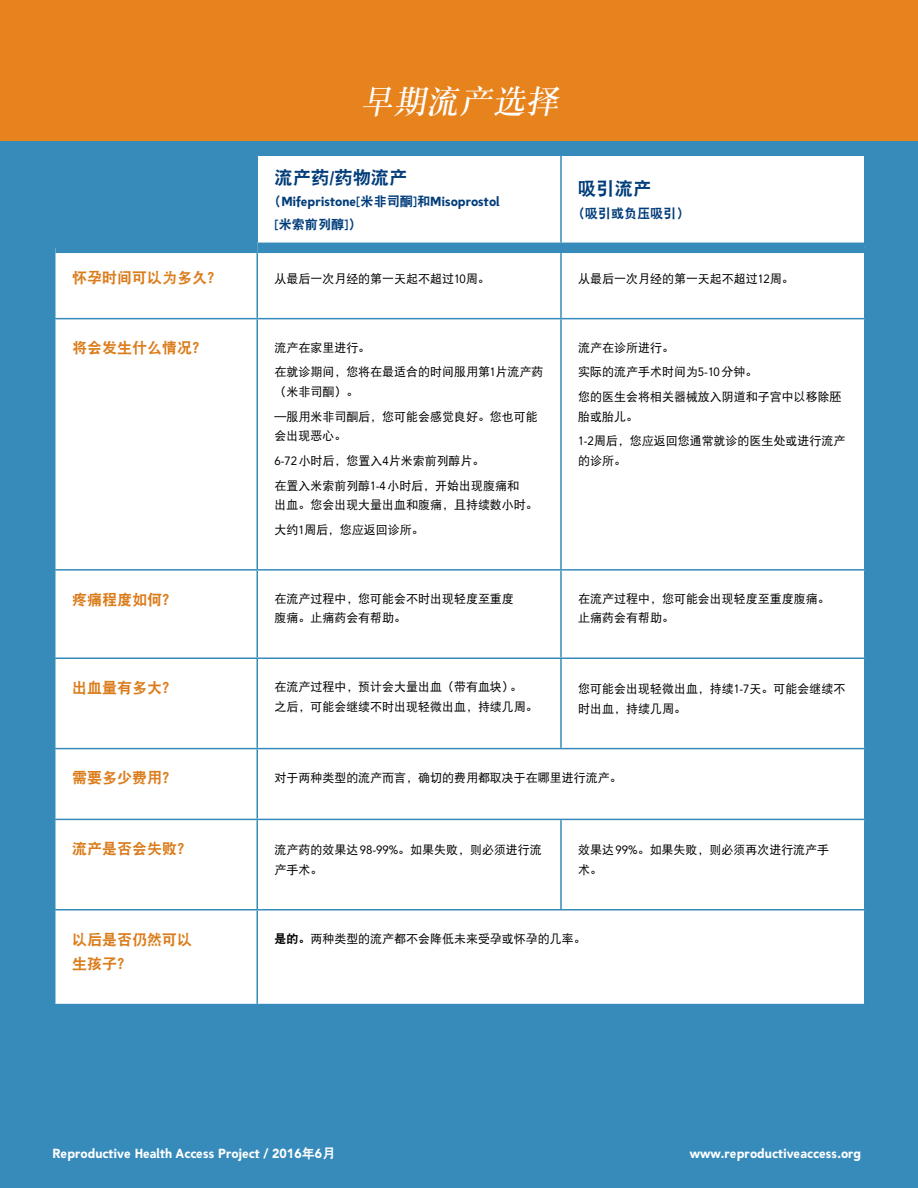
<style>
.page{position:relative;width:918px;height:1188px;background:#378bbb}
.page>*{position:absolute;margin:0;border:0;box-sizing:border-box;transform-origin:0 0}
.t1{font:italic 33px "DF Song GB W7";color:#fff}
.t2{font:18.3px "DF Hei GB W9";color:#003c7a}
.t3{font:15px/24px "DF Hei GB W9";color:#db7c1b}
.t4{font:700 13.05px "Bawdy";color:#fff}
.t5{font:700 13.05px "Bawdy";color:#003c7a}
.t6{font:13.05px "DF Hei GB W9";color:#003c7a}
.t7{font:12px/24.8px "DF Hei GB W5";color:#000}
.s1{font-family:"DF Hei GB W9";font-weight:400}
.s2{font-family:"Bawdy"}
.s3{font-family:"DF Hei GB W9"}
</style>
<div class="page">
<div style="left:0;top:0;width:918px;height:141px;background:#e7831d"></div>
<div style="left:257px;top:155px;width:304px;height:93px;background:#fff"></div>
<div style="left:561px;top:155px;width:304px;height:93px;background:#fff"></div>
<div style="left:56px;top:253px;width:808px;height:751px;background:#fff"></div>
<hr style="left:257px;top:154px;width:304px;height:2px;background:#378bbb">
<hr style="left:256px;top:156px;width:2px;height:87px;background:#378bbb">
<hr style="left:561px;top:154px;width:305px;height:2px;background:#378bbb">
<hr style="left:560px;top:156px;width:2px;height:87px;background:#378bbb">
<hr style="left:864px;top:156px;width:2px;height:92px;background:#378bbb">
<hr style="left:256px;top:253px;width:2px;height:65px;background:#378bbb">
<hr style="left:560px;top:253px;width:2px;height:65px;background:#378bbb">
<hr style="left:54px;top:318px;width:203px;height:1px;background:#378bbb">
<hr style="left:257px;top:318px;width:304px;height:1px;background:#378bbb">
<hr style="left:256px;top:319px;width:2px;height:250px;background:#378bbb">
<hr style="left:561px;top:318px;width:305px;height:1px;background:#378bbb">
<hr style="left:560px;top:319px;width:2px;height:250px;background:#378bbb">
<hr style="left:54px;top:569px;width:203px;height:2px;background:#378bbb">
<hr style="left:257px;top:569px;width:304px;height:2px;background:#378bbb">
<hr style="left:256px;top:571px;width:2px;height:87px;background:#378bbb">
<hr style="left:561px;top:569px;width:305px;height:2px;background:#378bbb">
<hr style="left:560px;top:571px;width:2px;height:87px;background:#378bbb">
<hr style="left:54px;top:658px;width:203px;height:1px;background:#378bbb">
<hr style="left:257px;top:658px;width:304px;height:1px;background:#378bbb">
<hr style="left:256px;top:659px;width:2px;height:89px;background:#378bbb">
<hr style="left:561px;top:658px;width:305px;height:1px;background:#378bbb">
<hr style="left:560px;top:659px;width:2px;height:89px;background:#378bbb">
<hr style="left:54px;top:748px;width:203px;height:1px;background:#378bbb">
<hr style="left:257px;top:748px;width:304px;height:1px;background:#378bbb">
<hr style="left:256px;top:749px;width:2px;height:70px;background:#378bbb">
<hr style="left:561px;top:748px;width:305px;height:1px;background:#378bbb">
<hr style="left:54px;top:819px;width:203px;height:1px;background:#378bbb">
<hr style="left:257px;top:819px;width:304px;height:1px;background:#378bbb">
<hr style="left:256px;top:820px;width:2px;height:89px;background:#378bbb">
<hr style="left:561px;top:819px;width:305px;height:1px;background:#378bbb">
<hr style="left:560px;top:820px;width:2px;height:89px;background:#378bbb">
<hr style="left:54px;top:909px;width:203px;height:2px;background:#378bbb">
<hr style="left:257px;top:909px;width:304px;height:2px;background:#378bbb">
<hr style="left:256px;top:911px;width:2px;height:93px;background:#378bbb">
<hr style="left:561px;top:909px;width:305px;height:2px;background:#378bbb">
<div style="left:257px;top:243px;width:304px;height:10px;background:#378bbb"></div>
<div style="left:561px;top:243px;width:303px;height:10px;background:#378bbb"></div>
<h1 class="t1" style="left:360px;top:83px;width:206px">早期流产选择</h1>
<h2 class="t2" style="left:275px;top:167px;width:134px">流产药/药物流产</h2>
<p class="t5" style="left:268px;top:194px;width:233px"><span class="s1">（</span>Mifepristone<span class="s1">[米非司酮]和</span>Misoprostol</p>
<p class="t6" style="left:275px;top:217px;width:88px">[米索前列醇]）</p>
<h2 class="t2" style="left:578px;top:179px;width:75px">吸引流产</h2>
<p class="t6" style="left:572px;top:206px;width:119px">（吸引或负压吸引）</p>
<p class="t3" style="left:72px;top:265px;width:152px">怀孕时间可以为多久？</p>
<p class="t7" style="left:275px;top:266px;width:217px">从最后一次月经的第一天起不超过<span class="s2">10</span>周。</p>
<p class="t7" style="left:578px;top:266px;width:217px">从最后一次月经的第一天起不超过<span class="s2">12</span>周。</p>
<p class="t3" style="left:72px;top:336px;width:137px">将会发生什么情况？</p>
<p class="t7" style="left:275px;top:335px;width:270px">流产在家里进行。<br>在就诊期间，您将在最适合的时间服用第<span class="s2">1</span>片流产药</p>
<p class="t7" style="left:275px;top:379px;width:265px">（米非司酮）。<br>—服用米非司酮后，您可能会感觉良好。您也可能</p>
<p class="t7" style="left:275px;top:423px;width:246px">会出现恶心。<br><span class="s2">6-72</span>小时后，您置入<span class="s2">4</span>片米索前列醇片。<br>在置入米索前列醇<span class="s2">1-4</span>小时后，开始出现腹痛和</p>
<p class="t7" style="left:275px;top:492px;width:265px">出血。您会出现大量出血和腹痛，且持续数小时。大约<span class="s2">1</span>周后，您应返回诊所。</p>
<p class="t7" style="left:578px;top:335px;width:265px">流产在诊所进行。<br>实际的流产手术时间为<span class="s2">5-10</span> 分钟。<br>您的医生会将相关器械放入阴道和子宫中以移除胚</p>
<p class="t7" style="left:578px;top:404px;width:269px">胎或胎儿。<br><span class="s2">1-2</span>周后，您应返回您通常就诊的医生处或进行流产</p>
<p class="t7" style="left:578px;top:448px;width:49px">的诊所。</p>
<p class="t3" style="left:72px;top:587px;width:107px">疼痛程度如何？</p>
<p class="t7" style="left:275px;top:589px;width:241px;line-height:19.5px">在流产过程中，您可能会不时出现轻度至重度腹痛。止痛药会有帮助。</p>
<p class="t7" style="left:578px;top:589px;width:253px;line-height:19.5px">在流产过程中，您可能会出现轻度至重度腹痛。止痛药会有帮助。</p>
<p class="t3" style="left:72px;top:675px;width:107px">出血量有多大？</p>
<p class="t7" style="left:275px;top:677px;width:265px;line-height:19.5px">在流产过程中，预计会大量出血（带有血块）。<br>之后，可能会继续不时出现轻微出血，持续几周。</p>
<p class="t7" style="left:578px;top:679px;width:269px;line-height:19.5px">您可能会出现轻微出血，持续<span class="s2">1-7</span>天。可能会继续不时出血，持续几周。</p>
<p class="t3" style="left:72px;top:766px;width:107px">需要多少费用？</p>
<p class="t7" style="left:275px;top:765px;width:349px">对于两种类型的流产而言，确切的费用都取决于在哪里进行流产。</p>
<p class="t3" style="left:72px;top:837px;width:122px">流产是否会失败？</p>
<p class="t7" style="left:275px;top:840px;width:269px;line-height:19.5px">流产药的效果达<span class="s2">98-99%</span>。如果失败，则必须进行流产手术。</p>
<p class="t7" style="left:578px;top:840px;width:252px;line-height:19.5px">效果达<span class="s2">99%</span>。如果失败，则必须再次进行流产手术。</p>
<p class="t3" style="left:72px;top:927px;width:122px">以后是否仍然可以生孩子？</p>
<p class="t7" style="left:275px;top:926px;width:313px"><span class="s3">是的。</span>两种类型的流产都不会降低未来受孕或怀孕的几率。</p>
<p class="t4" style="left:53px;top:1145px;width:284px">Reproductive Health Access Project / 2016<span class="s1">年</span>6<span class="s1">月</span></p>
<p class="t4" style="left:690px;top:1145px;width:173px">www.reproductiveaccess.org</p>
</div>
